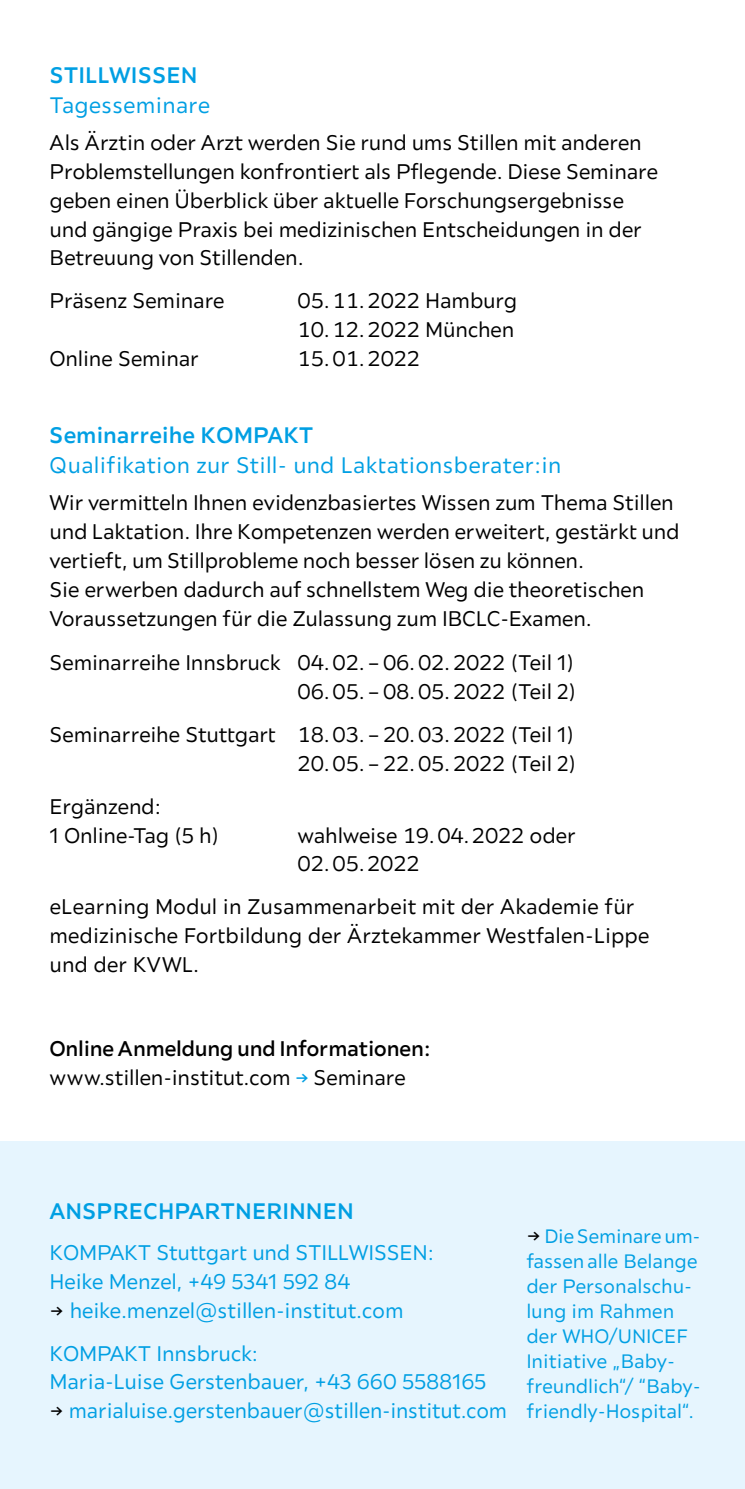
<style>
.page{position:relative;width:745px;height:1489px;background:#fff}
.page>*{position:absolute;margin:0;border:0;box-sizing:border-box;transform-origin:0 0}
.t1{font:22.5px "XXX Lutz Sans";letter-spacing:.04em;color:#009fe3}
.t2{font:22.5px "XXX Lutz Sans Variable";letter-spacing:.03em;color:#009fe3}
.t3{font:21.25px/28.8px "XXX Lutz Sans";letter-spacing:.02em;color:#000}
.t4{font:21.25px/28.8px "XXX Lutz Sans";letter-spacing:.02em;color:#009fe3}
.t5{font:500 21.25px/28.8px "XXX Lutz Sans";letter-spacing:.015em;color:#000}
.t6{font:19.5px/25px "XXX Lutz Sans";letter-spacing:.03em;color:#009fe3}
.s1{font-weight:400}
.s2{font-weight:400;color:#009fe3}
.s3{color:#000}
.s4{font-size:21.25px;color:#000}
</style>
<div class="page">
<div style="left:0;top:1141px;width:744px;height:347px;background:#e6f5fe"></div>
<p class="t2" style="left:50px;top:62px;width:149px">STILLWISSEN</p>
<p class="t1" style="left:50px;top:91px;width:161px">Tagesseminare</p>
<p class="t3" style="left:50px;top:128px;width:609px">Als Ärztin oder Arzt werden Sie rund ums Stillen mit anderen Problemstellungen konfrontiert als Pflegende. Diese Seminare geben einen Überblick über aktuelle Forschungsergebnisse und gängige Praxis bei medizinischen Entscheidungen in der Betreuung von Stillenden.</p>
<p class="t3" style="left:50px;top:286px;width:176px">Präsenz Seminare</p>
<p class="t3" style="left:298px;top:286px;width:220px">05. 11. 2022 Hamburg</p>
<p class="t3" style="left:298px;top:315px;width:217px">10. 12. 2022 München</p>
<p class="t3" style="left:50px;top:343px;width:150px">Online Seminar</p>
<p class="t3" style="left:298px;top:343px;width:123px">15. 01. 2022</p>
<p class="t2" style="left:50px;top:422px;width:265px">Seminarreihe KOMPAKT</p>
<p class="t1" style="left:50px;top:451px;width:512px">Qualifikation zur Still- und Laktationsberater:in</p>
<p class="t3" style="left:50px;top:488px;width:630px">Wir vermitteln Ihnen evidenzbasiertes Wissen zum Thema Stillen und Laktation. Ihre Kompetenzen werden erweitert, gestärkt und vertieft, um Stillprobleme noch besser lösen zu können.<br>Sie erwerben dadurch auf schnellstem Weg die theoretischen Voraussetzungen für die Zulassung zum IBCLC-Examen.</p>
<p class="t3" style="left:50px;top:648px;width:525px">Seminarreihe Innsbruck 04. 02. – 06. 02. 2022 (Teil 1)</p>
<p class="t3" style="left:50px;top:670px;width:527px;line-height:43px;text-align:right">06. 05. – 08. 05. 2022 (Teil 2)<br>Seminarreihe Stuttgart 18. 03. – 20. 03. 2022 (Teil 1)</p>
<p class="t3" style="left:298px;top:748px;width:279px">20. 05. – 22. 05. 2022 (Teil 2)</p>
<p class="t3" style="left:50px;top:791px;width:170px">Ergänzend:<br>1 Online-Tag (5 h)</p>
<p class="t3" style="left:298px;top:820px;width:278px">wahlweise 19.04.2022 oder</p>
<p class="t3" style="left:50px;top:842px;width:585px;line-height:43px;text-indent:248px">02. 05.2022<br>eLearning Modul in Zusammenarbeit mit der Akademie für</p>
<p class="t3" style="left:50px;top:921px;width:600px">medizinische Fortbildung der Ärztekammer Westfalen-Lippe und der KVWL.</p>
<p class="t5" style="left:50px;top:1034px;width:382px">Online Anmeldung und Informationen: <span class="s1">www.stillen-institut.com</span> <span class="s2">→</span> <span class="s1">Seminare</span></p>
<p class="t2" style="left:50px;top:1197px;width:305px">ANSPRECHPARTNERINNEN</p>
<p class="t4" style="left:50px;top:1237px;width:385px">KOMPAKT Stuttgart und STILLWISSEN:<br>Heike Menzel, +49 5341 592 84<br><span class="s3">-&gt;</span> heike.menzel@stillen-institut.com</p>
<p class="t4" style="left:50px;top:1338px;width:458px">KOMPAKT Innsbruck:<br>Maria-Luise Gerstenbauer, +43 660 5588165<br><span class="s3">-&gt;</span> marialuise.gerstenbauer@stillen-institut.com</p>
<p class="t6" style="left:526px;top:1223px;width:175px"><span class="s4">→</span> Die Seminare um&shy;fassen alle Belange der Personalschu&shy;lung im Rahmen der WHO/UNICEF<br>Initiative „Baby&shy;freundlich“/ “Baby&shy;friendly-Hospital“.</p>
</div>
